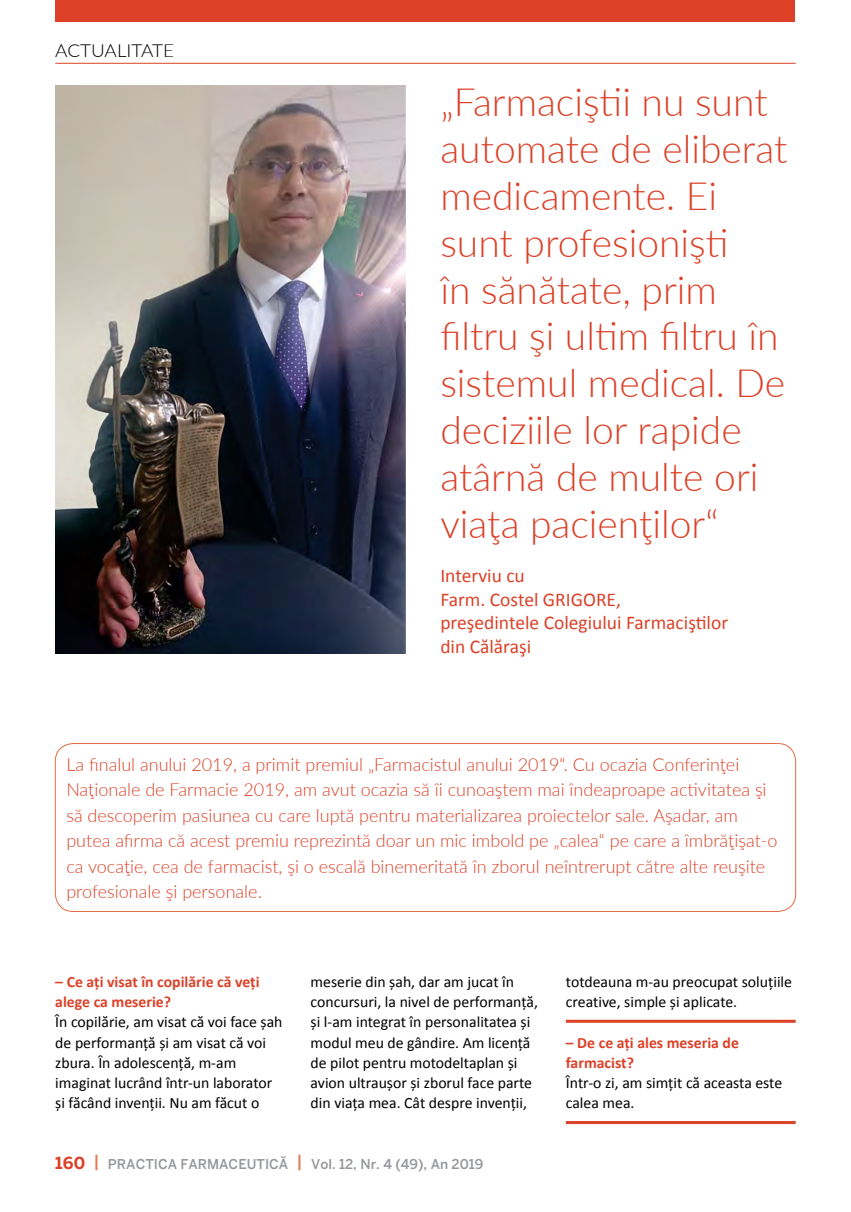
<style>
.page{position:relative;width:851px;height:1212px;background:#fff}
.page>*{position:absolute;margin:0;border:0;box-sizing:border-box;transform-origin:0 0}
.t1{font:300 39px/46.8px "Lato";color:#dc4128}
.t2{font:19.5px/23.4px "Calibri";color:#dc4128}
.t3{font:300 18px/25.5px "Lato";color:#dc4128}
.t4{font:300 18px "Lato";color:#000;scale:1.05 1}
.t5{font:15.75px/20.2px "Calibri";color:#000}
.t6{font:700 15.75px/20.2px "Calibri";color:#dc4128}
.t7{font:13.5px "Benton Sans Medium ROM";color:#95979a}
.s1{font-family:"Benton Sans Bold ROM";font-weight:700;font-size:16.5px;color:#dc4128}
.s2{font-size:16.5px;color:#e47b57}
</style>
<div class="page">
<div style="left:56px;top:0;width:739px;height:22px;background:#dc4128"></div>
<hr style="left:55px;top:63px;width:740px;height:1px;background:#dc4128">
<div style="left:55px;top:743px;width:740px;height:169px;border:1px solid #e26a44;border-radius:18px"></div>
<img style="left:55px;top:85px;width:350px;height:568px">
<hr style="left:566px;top:1020px;width:229px;height:3px;background:#dc4128">
<hr style="left:566px;top:1121px;width:229px;height:3px;background:#dc4128">
<p class="t4" style="left:55px;top:38px;width:115px">ACTUALITATE</p>
<h1 class="t1" style="left:440px;top:78px;width:348px">„Farmaciştii nu sunt automate de eliberat medicamente. Ei sunt profesionişti<br>în sănătate, prim filtru şi ultim filtru în sistemul medical. De deciziile lor rapide atârnă de multe ori viaţa pacienţilor“</h1>
<p class="t2" style="left:440px;top:563px;width:289px">Interviu cu<br>Farm. Costel GRIGORE,<br>preşedintele Colegiului Farmaciştilor din Călăraşi</p>
<p class="t3" style="left:66px;top:751px;width:712px">La finalul anului 2019, a primit premiul „Farmacistul anului 2019“. Cu ocazia Conferinţei Naţionale de Farmacie 2019, am avut ocazia să îi cunoaştem mai îndeaproape activitatea şi să descoperim pasiunea cu care luptă pentru materializarea proiectelor sale. Aşadar, am putea afirma că acest premiu reprezintă doar un mic imbold pe „calea“ pe care a îmbrăţişat-o ca vocaţie, cea de farmacist, şi o escală binemeritată în zborul neîntrerupt către alte reuşite profesionale şi personale.</p>
<p class="t6" style="left:55px;top:971px;width:206px">– Ce aţi visat în copilărie că veţi alege ca meserie?</p>
<p class="t5" style="left:55px;top:1011px;width:229px">În copilărie, am visat că voi face şah de performanţă şi am visat că voi zbura. În adolescenţă, m-am imaginat lucrând într-un laborator şi făcând invenţii. Nu am făcut o</p>
<p class="t5" style="left:310px;top:971px;width:229px">meserie din şah, dar am jucat în concursuri, la nivel de performanţă, şi l-am integrat în personalitatea şi modul meu de gândire. Am licenţă de pilot pentru motodeltaplan şi avion ultrauşor şi zborul face parte din viaţa mea. Cât despre invenţii,</p>
<p class="t5" style="left:566px;top:971px;width:228px">totdeauna m-au preocupat soluţiile creative, simple şi aplicate.</p>
<p class="t6" style="left:566px;top:1031px;width:174px">– De ce aţi ales meseria de farmacist?</p>
<p class="t5" style="left:566px;top:1072px;width:218px">Într-o zi, am simţit că aceasta este calea mea.</p>
<p class="t7" style="left:55px;top:1155px;width:429px"><span class="s1">160</span> <span class="s2">|</span> PRACTICA FARMACEUTICĂ <span class="s2">|</span> Vol. 12, Nr. 4 (49), An 2019</p>
</div>
